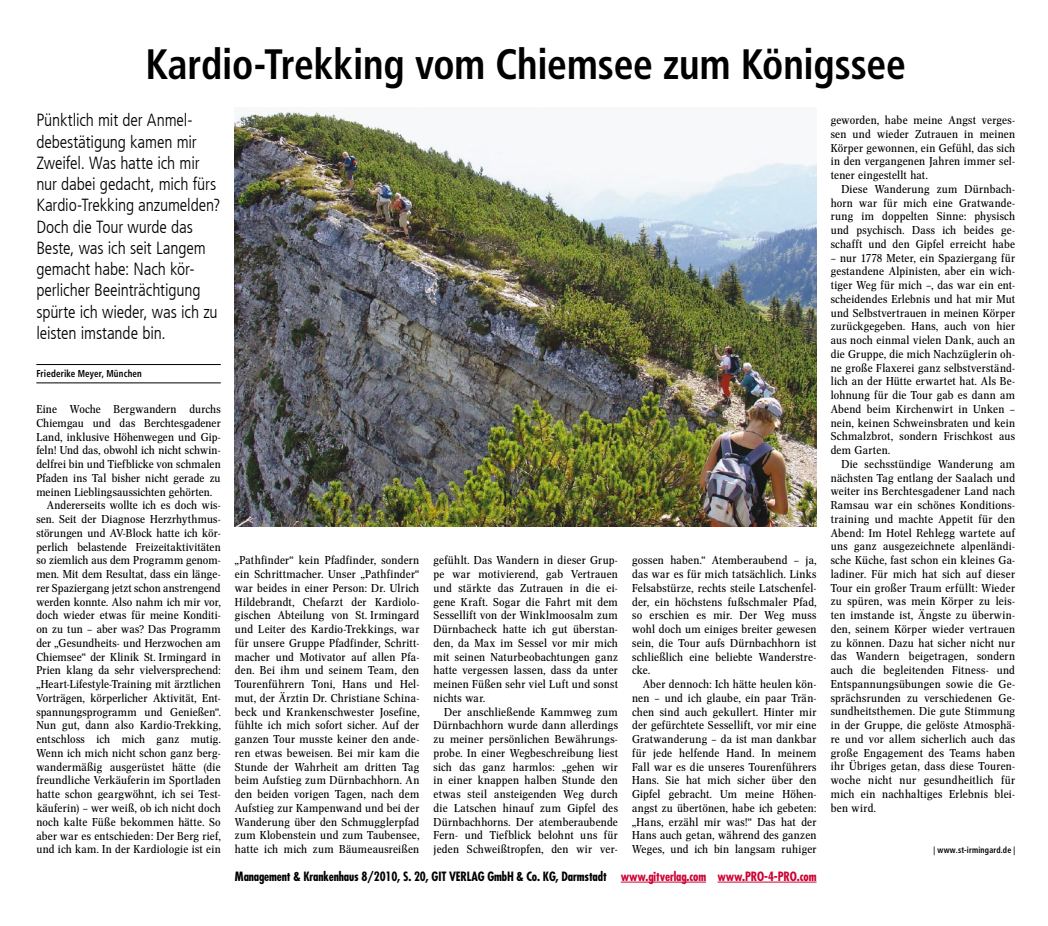
<style>
.page{position:relative;width:1048px;height:926px;background:#fff}
.page>*{position:absolute;margin:0;border:0;box-sizing:border-box;transform-origin:0 0}
.t1{font:700 condensed 42.5px "Frutiger LT Com";letter-spacing:-.005em;color:#000;scale:.93 1}
.t2{font:300 condensed 17.5px/21.2px "Frutiger LT Com";letter-spacing:-.01em;color:#000}
.t3{font:700 condensed 12.5px "Futura";letter-spacing:-.01em;color:#000}
.t4{font:11.25px/13.8px "Concorde Nova";letter-spacing:.015em;color:#000;text-align:justify;scale:1.07 1}
.t5{font:700 condensed 10px "Frutiger LT Com";letter-spacing:.02em;color:#000;scale:.9 1}
.t6{font:700 condensed 8.75px "Frutiger LT Com";letter-spacing:.025em;color:#000;scale:.9 1}
.s1{color:#cd0333}
</style>
<div class="page">
<hr style="left:36px;top:364px;width:185px;height:1px;background:#000">
<hr style="left:36px;top:382px;width:185px;height:1px;background:#000">
<img style="left:235px;top:108px;width:581px;height:419px">
<hr style="left:620px;top:882px;width:85px;height:1px;background:#cd0333">
<hr style="left:717px;top:882px;width:99px;height:1px;background:#cd0333">
<h1 class="t1" style="left:145px;top:39px;width:818px">Kardio-Trekking vom Chiemsee zum Königssee</h1>
<p class="t2" style="left:36px;top:110px;width:186px">Pünktlich mit der Anmel&shy;debestätigung kamen mir<br>Zweifel. Was hatte ich mir nur dabei gedacht, mich fürs<br>Kardio-Trekking anzumelden?<br>Doch die Tour wurde das<br>Beste, was ich seit Langem gemacht habe: Nach kör&shy;perlicher Beeinträchtigung spürte ich wieder, was ich zu leisten imstande bin.</p>
<p class="t5" style="left:36px;top:367px;width:119px">Friederike Meyer, München</p>
<p class="t4" style="left:36px;top:402px;width:174px">Eine Woche Bergwandern durchs</p>
<p class="t4" style="left:36px;top:416px;width:174px">Chiemgau und das Berchtesgadener</p>
<p class="t4" style="left:36px;top:430px;width:174px">Land, inklusive Höhenwegen und Gip-</p>
<p class="t4" style="left:36px;top:444px;width:174px">feln! Und das, obwohl ich nicht schwin-</p>
<p class="t4" style="left:36px;top:457px;width:174px">delfrei bin und Tiefblicke von schmalen</p>
<p class="t4" style="left:36px;top:471px;width:174px">Pfaden ins Tal bisher nicht gerade zu</p>
<p class="t4" style="left:36px;top:485px;width:166px">meinen Lieblingsaussichten gehörten.</p>
<p class="t4" style="left:47px;top:499px;width:164px">Andererseits wollte ich es doch wis-</p>
<p class="t4" style="left:36px;top:512px;width:174px">sen. Seit der Diagnose Herzrhythmus-</p>
<p class="t4" style="left:36px;top:526px;width:174px">störungen und AV-Block hatte ich kör-</p>
<p class="t4" style="left:36px;top:540px;width:174px">perlich belastende Freizeitaktivitäten</p>
<p class="t4" style="left:36px;top:554px;width:174px">so ziemlich aus dem Programm genom-</p>
<p class="t4" style="left:36px;top:567px;width:174px">men. Mit dem Resultat, dass ein länge-</p>
<p class="t4" style="left:36px;top:581px;width:174px">rer Spaziergang jetzt schon anstrengend</p>
<p class="t4" style="left:36px;top:595px;width:174px">werden konnte. Also nahm ich mir vor,</p>
<p class="t4" style="left:36px;top:609px;width:174px">doch wieder etwas für meine Konditi-</p>
<p class="t4" style="left:36px;top:622px;width:174px">on zu tun – aber was? Das Programm</p>
<p class="t4" style="left:36px;top:636px;width:174px">der „Gesundheits- und Herzwochen am</p>
<p class="t4" style="left:36px;top:650px;width:174px">Chiemsee“ der Klinik St. Irmingard in</p>
<p class="t4" style="left:36px;top:664px;width:174px">Prien klang da sehr vielversprechend:</p>
<p class="t4" style="left:36px;top:677px;width:174px">„Heart-Lifestyle-Training mit ärztlichen</p>
<p class="t4" style="left:36px;top:691px;width:174px">Vorträgen, körperlicher Aktivität, Ent-</p>
<p class="t4" style="left:36px;top:705px;width:174px">spannungsprogramm und Genießen“.</p>
<p class="t4" style="left:36px;top:719px;width:174px">Nun gut, dann also Kardio-Trekking,</p>
<p class="t4" style="left:36px;top:732px;width:174px">entschloss ich mich ganz mutig.</p>
<p class="t4" style="left:36px;top:746px;width:174px">Wenn ich mich nicht schon ganz berg-</p>
<p class="t4" style="left:36px;top:760px;width:174px">wandermäßig ausgerüstet hätte (die</p>
<p class="t4" style="left:36px;top:774px;width:174px">freundliche Verkäuferin im Sportladen</p>
<p class="t4" style="left:36px;top:787px;width:174px">hatte schon geargwöhnt, ich sei Test-</p>
<p class="t4" style="left:36px;top:801px;width:174px">käuferin) – wer weiß, ob ich nicht doch</p>
<p class="t4" style="left:36px;top:815px;width:174px">noch kalte Füße bekommen hätte. So</p>
<p class="t4" style="left:36px;top:829px;width:174px">aber war es entschieden: Der Berg rief,</p>
<p class="t4" style="left:36px;top:842px;width:174px">und ich kam. In der Kardiologie ist ein</p>
<p class="t4" style="left:235px;top:554px;width:174px">„Pathfinder“ kein Pfadfinder, sondern ein Schrittmacher. Unser „Pathfinder“ war beides in einer Person: Dr. Ulrich Hildebrandt, Chefarzt der Kardiolo&shy;gischen Abteilung von St. Irmingard und Leiter des Kardio-Trekkings, war für unsere Gruppe Pfadfinder, Schritt&shy;macher und Motivator auf allen Pfa&shy;den. Bei ihm und seinem Team, den Tourenführern Toni, Hans und Hel&shy;mut, der Ärztin Dr. Christiane Schina&shy;beck und Krankenschwester Josefine, fühlte ich mich sofort sicher. Auf der ganzen Tour musste keiner den ande&shy;ren etwas beweisen. Bei mir kam die Stunde der Wahrheit am dritten Tag beim Aufstieg zum Dürnbachhorn. An den beiden vorigen Tagen, nach dem Aufstieg zur Kampenwand und bei der Wanderung über den Schmugglerpfad zum Klobenstein und zum Taubensee, hatte ich mich zum Bäumeausreißen</p>
<p class="t4" style="left:433px;top:554px;width:174px">gefühlt. Das Wandern in dieser Grup&shy;pe war motivierend, gab Vertrauen und stärkte das Zutrauen in die ei&shy;gene Kraft. Sogar die Fahrt mit dem Sessellift von der Winklmoosalm zum Dürnbacheck hatte ich gut überstan&shy;den, da Max im Sessel vor mir mich mit seinen Naturbeobachtungen ganz hatte vergessen lassen, dass da unter meinen Füßen sehr viel Luft und sonst nichts war.</p>
<p class="t4" style="left:433px;top:705px;width:174px;text-indent:11px">Der anschließende Kammweg zum Dürnbachhorn wurde dann allerdings zu meiner persönlichen Bewährungs&shy;probe. In einer Wegbeschreibung liest sich das ganz harmlos: „gehen wir in einer knappen halben Stunde den etwas steil ansteigenden Weg durch die Latschen hinauf zum Gipfel des Dürnbachhorns. Der atemberaubende Fern- und Tiefblick belohnt uns für jeden Schweißtropfen, den wir ver-</p>
<p class="t4" style="left:632px;top:553px;width:174px">gossen haben.“ Atemberaubend – ja, das war es für mich tatsächlich. Links Felsabstürze, rechts steile Latschenfel&shy;der, ein höchstens fußschmaler Pfad, so erschien es mir. Der Weg muss wohl doch um einiges breiter gewesen sein, die Tour aufs Dürnbachhorn ist schließlich eine beliebte Wanderstre&shy;cke.</p>
<p class="t4" style="left:632px;top:677px;width:174px;text-indent:11px">Aber dennoch: Ich hätte heulen kön&shy;nen – und ich glaube, ein paar Trän&shy;chen sind auch gekullert. Hinter mir der gefürchtete Sessellift, vor mir eine Gratwanderung – da ist man dankbar für jede helfende Hand. In meinem Fall war es die unseres Tourenführers Hans. Sie hat mich sicher über den Gipfel gebracht. Um meine Höhen&shy;angst zu übertönen, habe ich gebeten: „Hans, erzähl mir was!“ Das hat der Hans auch getan, während des ganzen Weges, und ich bin langsam ruhiger</p>
<p class="t3" style="left:235px;top:868px;width:583px">Management &amp; Krankenhaus 8/2010, S. 20, GIT VERLAG GmbH &amp; Co. KG, Darmstadt <span class="s1">www.gitverlag.com www.pro-4-pro.com</span></p>
<p class="t4" style="left:830px;top:113px;width:174px">geworden, habe meine Angst verges&shy;sen und wieder Zutrauen in meinen Körper gewonnen, ein Gefühl, das sich in den vergangenen Jahren immer sel&shy;tener eingestellt hat.</p>
<p class="t4" style="left:830px;top:182px;width:174px;text-indent:11px">Diese Wanderung zum Dürnbach&shy;horn war für mich eine Gratwande&shy;rung im doppelten Sinne: physisch und psychisch. Dass ich beides ge&shy;schafft und den Gipfel erreicht habe</p>
<p class="t4" style="left:830px;top:251px;width:174px">– nur 1778 Meter, ein Spaziergang für gestandene Alpinisten, aber ein wich&shy;tiger Weg für mich –, das war ein ent&shy;scheidendes Erlebnis und hat mir Mut und Selbstvertrauen in meinen Körper zurückgegeben. Hans, auch von hier aus noch einmal vielen Dank, auch an die Gruppe, die mich Nachzüglerin oh&shy;ne große Flaxerei ganz selbstverständ&shy;lich an der Hütte erwartet hat. Als Be&shy;lohnung für die Tour gab es dann am Abend beim Kirchenwirt in Unken – nein, keinen Schweinsbraten und kein Schmalzbrot, sondern Frischkost aus dem Garten.</p>
<p class="t4" style="left:830px;top:457px;width:174px;text-indent:11px">Die sechsstündige Wanderung am nächsten Tag entlang der Saalach und weiter ins Berchtesgadener Land nach Ramsau war ein schönes Konditions&shy;training und machte Appetit für den Abend: Im Hotel Rehlegg wartete auf uns ganz ausgezeichnete alpenländi&shy;sche Küche, fast schon ein kleines Ga&shy;ladiner. Für mich hat sich auf dieser Tour ein großer Traum erfüllt: Wieder zu spüren, was mein Körper zu leis&shy;ten imstande ist, Ängste zu überwin&shy;den, seinem Körper wieder vertrauen zu können. Dazu hat sicher nicht nur das Wandern beigetragen, sondern auch die begleitenden Fitness- und Entspannungsübungen sowie die Ge&shy;sprächsrunden zu verschiedenen Ge&shy;sundheitsthemen. Die gute Stimmung in der Gruppe, die gelöste Atmosphä&shy;re und vor allem sicherlich auch das große Engagement des Teams haben ihr Übriges getan, dass diese Touren&shy;woche nicht nur gesundheitlich für mich ein nachhaltiges Erlebnis blei&shy;ben wird.</p>
<p class="t6" style="left:933px;top:845px;width:92px">| www.st-irmingard.de |</p>
</div>
